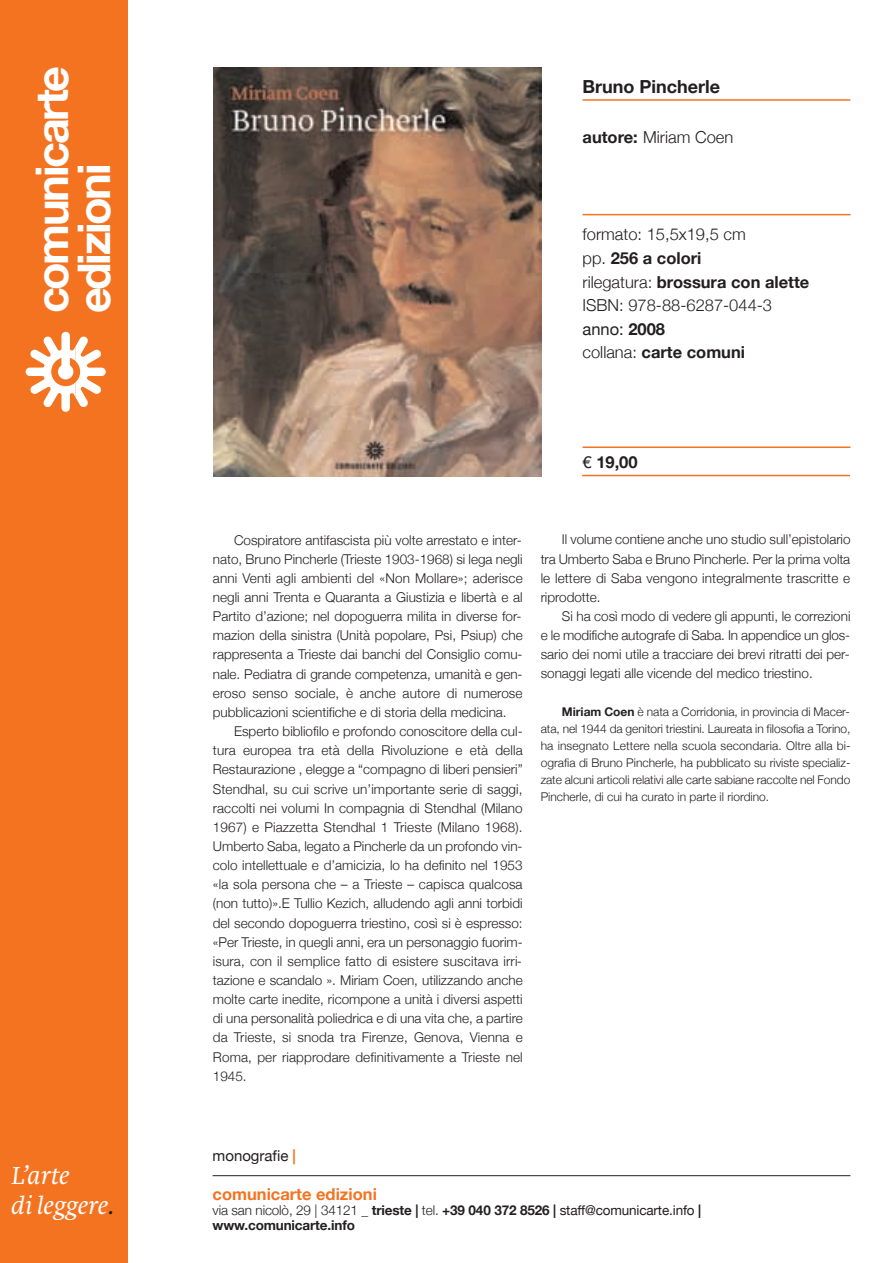
<style>
.page{position:relative;width:893px;height:1263px;background:#fff}
.page>*{position:absolute;margin:0;border:0;box-sizing:border-box;transform-origin:0 0}
.t1{font:700 45px/42px "Helvetica Neue";letter-spacing:-.05em;color:#fff}
.t2{font:italic 300 25.5px/30.6px "Brioni Std";color:#fff}
.t3{font:700 18px "Helvetica Neue";color:#231f20}
.t4{font:300 16.5px/23.5px "Helvetica Neue";color:#231f20}
.t5{font:700 16.5px "Helvetica Neue";color:#f47321}
.t6{font:700 16.5px "Helvetica Neue";color:#231f20}
.t7{font:15px "Helvetica Neue";color:#231f20}
.t8{font:300 13.5px/19.2px "Helvetica Neue";color:#231f20;text-align:justify}
.t9{font:700 13.5px/15px "Helvetica Neue";letter-spacing:-.01em;color:#231f20}
.t10{font:300 12px/17.1px "Helvetica Neue";color:#231f20;text-align:justify}
.s1{color:#231f20}
.s2{font-weight:700}
.s3{font-weight:400}
.s4{font-weight:700;color:#f47321}
.s5{font-weight:300}
</style>
<div class="page">
<div style="left:0;top:0;width:128px;height:1263px;background:#f47321"></div>
<img style="left:214px;top:67px;width:327px;height:409px">
<hr style="left:213px;top:1175px;width:637px;height:1px;background:#231f20">
<hr style="left:583px;top:99px;width:267px;height:2px;background:#f47321">
<hr style="left:583px;top:214px;width:267px;height:1px;background:#f47321">
<hr style="left:582px;top:475px;width:268px;height:1px;background:#f47321">
<hr style="left:583px;top:446px;width:267px;height:2px;background:#f47321">
<svg style="left:26px;top:332px;width:80px;height:80px"></svg>
<h1 class="t1" style="left:30px;top:313px;width:249px;rotate:-90deg">comunicarte edizioni</h1>
<h2 class="t2" style="left:11px;top:1162px;width:104px">L’arte<br>di leggere<span class="s1">.</span></h2>
<h3 class="t3" style="left:583px;top:76px;width:139px">Bruno Pincherle</h3>
<p class="t4" style="left:583px;top:125px;width:152px"><span class="s2">autore:</span> Miriam Coen</p>
<p class="t4" style="left:583px;top:222px;width:228px">formato: 15,5x19,5 cm<br>pp. <span class="s2">256 a colori<br></span>rilegatura: <span class="s2">brossura con alette<br></span>ISBN: 978-88-6287-044-3 <span class="s3">anno:</span> <span class="s2">2008<br></span>collana: <span class="s2">carte comuni</span></p>
<p class="t6" style="left:583px;top:452px;width:57px"><span class="s3">€</span> 19,00</p>
<p class="t8" style="left:213px;top:530px;width:311px;text-indent:21px">Cospiratore antifascista più volte arrestato e inter&shy;nato, Bruno Pincherle (Trieste 1903-1968) si lega negli anni Venti agli ambienti del «Non Mollare»; aderisce negli anni Trenta e Quaranta a Giustizia e libertà e al Partito d’azione; nel dopoguerra milita in diverse for&shy;mazion della sinistra (Unità popolare, Psi, Psiup) che rappresenta a Trieste dai banchi del Consiglio comu&shy;nale. Pediatra di grande competenza, umanità e gen&shy;eroso senso sociale, è anche autore di numerose pubblicazioni scientifiche e di storia della medicina.</p>
<p class="t8" style="left:213px;top:721px;width:311px;text-indent:21px">Esperto bibliofilo e profondo conoscitore della cul&shy;tura europea tra età della Rivoluzione e età della Restaurazione , elegge a “compagno di liberi pensieri” Stendhal, su cui scrive un’importante serie di saggi, raccolti nei volumi In compagnia di Stendhal (Milano 1967) e Piazzetta Stendhal 1 Trieste (Milano 1968).<br>Umberto Saba, legato a Pincherle da un profondo vin&shy;colo intellettuale e d’amicizia, lo ha definito nel 1953 «la sola persona che – a Trieste – capisca qualcosa (non tutto)».E Tullio Kezich, alludendo agli anni torbidi del secondo dopoguerra triestino, così si è espresso: «Per Trieste, in quegli anni, era un personaggio fuorim&shy;isura, con il semplice fatto di esistere suscitava irri&shy;tazione e scandalo ». Miriam Coen, utilizzando anche molte carte inedite, ricompone a unità i diversi aspetti di una personalità poliedrica e di una vita che, a partire da Trieste, si snoda tra Firenze, Genova, Vienna e Roma, per riapprodare definitivamente a Trieste nel 1945.</p>
<p class="t8" style="left:541px;top:530px;width:311px;text-indent:21px">Il volume contiene anche uno studio sull’epistolario tra Umberto Saba e Bruno Pincherle. Per la prima volta le lettere di Saba vengono integralmente trascritte e riprodotte.</p>
<p class="t8" style="left:541px;top:606px;width:311px;text-indent:21px">Si ha così modo di vedere gli appunti, le correzioni e le modifiche autografe di Saba. In appendice un glos&shy;sario dei nomi utile a tracciare dei brevi ritratti dei per&shy;sonaggi legati alle vicende del medico triestino.</p>
<p class="t10" style="left:541px;top:702px;width:311px;text-indent:21px"><span class="s2">Miriam Coen</span> è nata a Corridonia, in provincia di Macer&shy;ata, nel 1944 da genitori triestini. Laureata in filosofia a Torino, ha insegnato Lettere nella scuola secondaria. Oltre alla bi&shy;ografia di Bruno Pincherle, ha pubblicato su riviste specializ&shy;zate alcuni articoli relativi alle carte sabiane raccolte nel Fondo Pincherle, di cui ha curato in parte il riordino.</p>
<p class="t7" style="left:213px;top:1146px;width:85px">monografie <span class="s4">|</span></p>
<p class="t5" style="left:213px;top:1183px;width:166px">comunicarte edizioni</p>
<p class="t9" style="left:213px;top:1202px;width:490px"><span class="s5">via san nicolò, 29 | 34121 _</span> trieste | <span class="s5">tel.</span> +39 040 372 8526 | <span class="s3">staff@comunicarte.info</span> | www.comunicarte.info</p>
</div>
